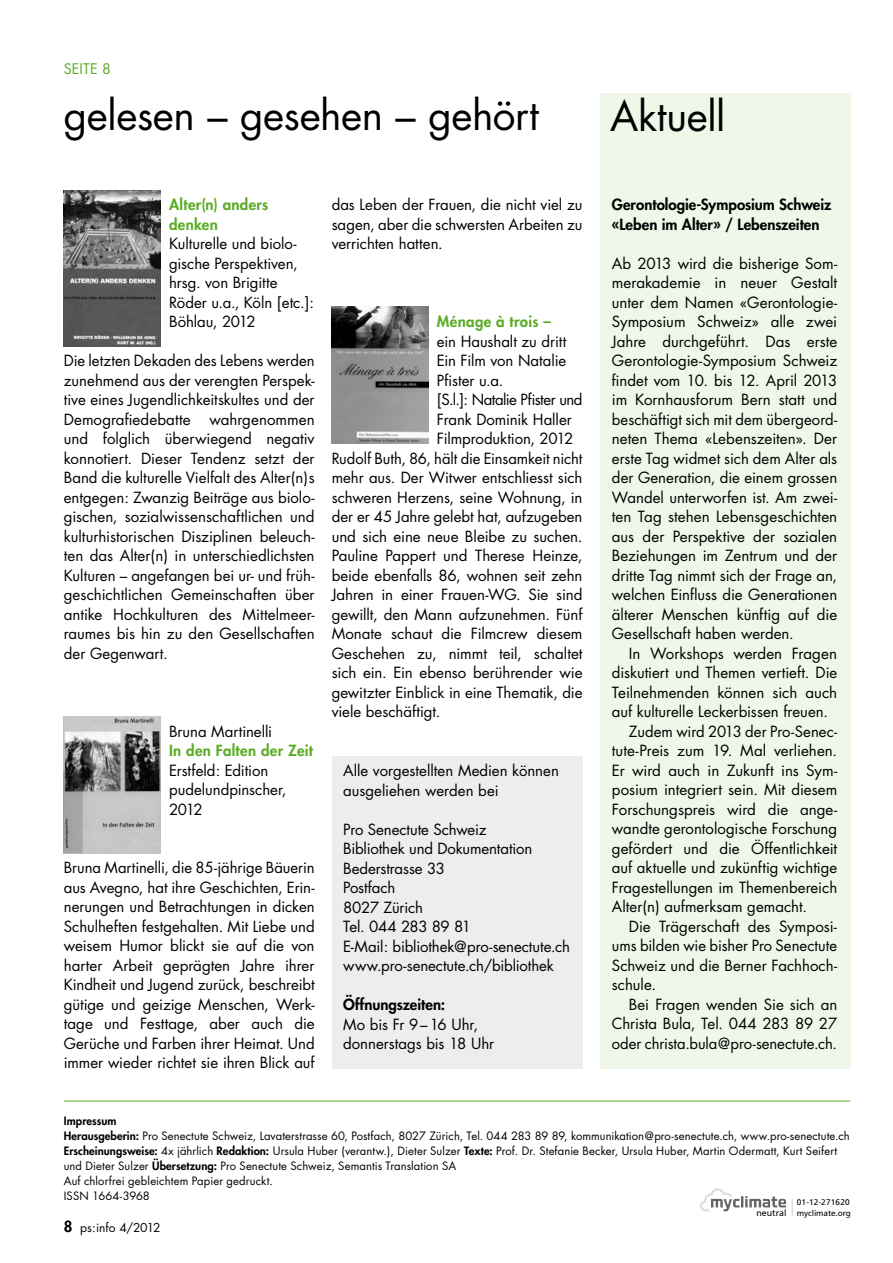
<style>
.page{position:relative;width:893px;height:1263px;background:#fff}
.page>*{position:absolute;margin:0;border:0;box-sizing:border-box;transform-origin:0 0}
.t1{font:40.5px "Futura";letter-spacing:-.01em;color:#000}
.t2{font:15px/19.5px "Futura";color:#000}
.t3{font:800 15px/19.5px "Futura";color:#000}
.t4{font:800 15px/19.5px "Futura";letter-spacing:.025em;color:#5bac26}
.t5{font:15px "Futura";letter-spacing:-.035em;color:#000}
.t6{font:14.25px "Futura";letter-spacing:.01em;color:#5bac26}
.t7{font:12px "Futura";letter-spacing:-.005em;color:#000}
.t8{font:11.25px/15px "Futura";letter-spacing:.01em;color:#000}
.t9{font:8.85px "Frutiger LT";color:#000}
.t10{font:8.25px/11.2px "Frutiger LT";letter-spacing:-.01em;color:#000}
.s1{font-weight:800}
.s2{font-weight:800;font-size:15px}
</style>
<div class="page">
<img style="left:64px;top:191px;width:97px;height:155px">
<img style="left:332px;top:307px;width:96px;height:136px">
<img style="left:64px;top:716px;width:97px;height:137px">
<hr style="left:64px;top:1101px;width:786px;height:1px;background:#5bac26">
<div style="left:332px;top:756px;width:251px;height:313px;background:#eceded"></div>
<svg style="left:700px;top:1188px;width:93px;height:28px"></svg>
<div style="left:600px;top:93px;width:250px;height:975px;background:#eff7e9"></div>
<p class="t6" style="left:64px;top:59px;width:49px">SEITE 8</p>
<h1 class="t1" style="left:64px;top:89px;width:477px">gelesen – gesehen – gehört</h1>
<p class="t4" style="left:169px;top:194px;width:101px">Alter(n) anders denken</p>
<p class="t2" style="left:169px;top:234px;width:146px">Kulturelle und biolo&shy;gische Perspektiven, hrsg. von Brigitte<br>Röder u.a., Köln [etc.]:<br>Böhlau, 2012</p>
<p class="t2" style="left:64px;top:351px;width:252px;text-align:justify">Die letzten Dekaden des Lebens werden zunehmend aus der verengten Perspek&shy;tive eines Jugendlichkeitskultes und der Demografiedebatte wahrgenommen und folglich überwiegend negativ konnotiert. Dieser Tendenz setzt der Band die kulturelle Vielfalt des Alter(n)s entgegen: Zwanzig Beiträge aus biolo&shy;gischen, sozialwissenschaftlichen und kulturhistorischen Disziplinen beleuch&shy;ten das Alter(n) in unterschiedlichsten Kulturen – angefangen bei ur- und früh&shy;geschichtlichen Gemeinschaften über antike Hochkulturen des Mittelmeer&shy;raumes bis hin zu den Gesellschaften der Gegenwart.</p>
<p class="t2" style="left:169px;top:721px;width:105px">Bruna Martinelli</p>
<p class="t4" style="left:169px;top:740px;width:145px">In den Falten der Zeit</p>
<p class="t2" style="left:169px;top:760px;width:119px">Erstfeld: Edition pudelundpinscher,<br>2012</p>
<p class="t2" style="left:64px;top:858px;width:252px;text-align:justify">Bruna Martinelli, die 85-jährige Bäuerin aus Avegno, hat ihre Geschichten, Erin&shy;nerungen und Betrachtungen in dicken Schulheften festgehalten. Mit Liebe und weisem Humor blickt sie auf die von harter Arbeit geprägten Jahre ihrer Kindheit und Jugend zurück, beschreibt gütige und geizige Menschen, Werk&shy;tage und Festtage, aber auch die Gerüche und Farben ihrer Heimat. Und immer wieder richtet sie ihren Blick auf</p>
<p class="t2" style="left:332px;top:195px;width:252px;text-align:justify">das Leben der Frauen, die nicht viel zu sagen, aber die schwersten Arbeiten zu verrichten hatten.</p>
<p class="t4" style="left:437px;top:311px;width:116px">Ménage à trois –</p>
<p class="t2" style="left:437px;top:331px;width:131px">ein Haushalt zu dritt</p>
<p class="t2" style="left:437px;top:351px;width:131px">Ein Film von Natalie</p>
<p class="t2" style="left:437px;top:370px;width:68px">Pfister u.a.</p>
<p class="t5" style="left:437px;top:390px;width:147px">[S.l.]: Natalie Pfister und</p>
<p class="t2" style="left:437px;top:409px;width:136px">Frank Dominik Haller</p>
<p class="t2" style="left:437px;top:429px;width:138px">Filmproduktion, 2012</p>
<p class="t2" style="left:332px;top:448px;width:252px">Rudolf Buth, 86, hält die Einsamkeit nicht</p>
<p class="t2" style="left:332px;top:468px;width:252px">mehr aus. Der Witwer entschliesst sich</p>
<p class="t2" style="left:332px;top:487px;width:252px">schweren Herzens, seine Wohnung, in</p>
<p class="t2" style="left:332px;top:507px;width:252px">der er 45 Jahre gelebt hat, aufzugeben</p>
<p class="t2" style="left:332px;top:526px;width:252px">und sich eine neue Bleibe zu suchen.</p>
<p class="t2" style="left:332px;top:546px;width:252px">Pauline Pappert und Therese Heinze,</p>
<p class="t2" style="left:332px;top:565px;width:252px">beide ebenfalls 86, wohnen seit zehn</p>
<p class="t2" style="left:332px;top:585px;width:252px">Jahren in einer Frauen-WG. Sie sind</p>
<p class="t2" style="left:332px;top:604px;width:252px">gewillt, den Mann aufzunehmen. Fünf</p>
<p class="t2" style="left:332px;top:624px;width:252px">Monate schaut die Filmcrew diesem</p>
<p class="t2" style="left:332px;top:643px;width:252px">Geschehen zu, nimmt teil, schaltet</p>
<p class="t2" style="left:332px;top:663px;width:252px">sich ein. Ein ebenso berührender wie</p>
<p class="t2" style="left:332px;top:682px;width:252px">gewitzter Einblick in eine Thematik, die</p>
<p class="t2" style="left:332px;top:702px;width:110px">viele beschäftigt.</p>
<p class="t2" style="left:343px;top:761px;width:217px">Alle vorgestellten Medien können ausgeliehen werden bei</p>
<p class="t2" style="left:343px;top:820px;width:228px">Pro Senectute Schweiz<br>Bibliothek und Dokumentation<br>Bederstrasse 33<br>Postfach<br>8027 Zürich<br>Tel. 044 283 89 81<br>E-Mail: bibliothek@pro-senectute.ch www.pro-senectute.ch/bibliothek</p>
<p class="t3" style="left:343px;top:995px;width:103px">Öffnungszeiten:</p>
<p class="t2" style="left:343px;top:1015px;width:153px">Mo bis Fr 9–16 Uhr, donnerstags bis 18 Uhr</p>
<h1 class="t1" style="left:610px;top:90px;width:117px">Aktuell</h1>
<p class="t3" style="left:612px;top:194px;width:221px">Gerontologie-Symposium Schweiz «Leben im Alter» / Lebenszeiten</p>
<p class="t2" style="left:612px;top:253px;width:227px;text-align:justify">Ab 2013 wird die bisherige Som&shy;merakademie in neuer Gestalt unter dem Namen «Gerontologie-Symposium Schweiz» alle zwei Jahre durchgeführt. Das erste Gerontologie-Symposium Schweiz findet vom 10. bis 12. April 2013 im Kornhausforum Bern statt und beschäftigt sich mit dem übergeord&shy;neten Thema «Lebenszeiten». Der erste Tag widmet sich dem Alter als der Generation, die einem grossen Wandel unterworfen ist. Am zwei&shy;ten Tag stehen Lebensgeschichten aus der Perspektive der sozialen Beziehungen im Zentrum und der dritte Tag nimmt sich der Frage an, welchen Einfluss die Generationen älterer Menschen künftig auf die Gesellschaft haben werden.</p>
<p class="t2" style="left:629px;top:643px;width:210px">In Workshops werden Fragen</p>
<p class="t2" style="left:612px;top:663px;width:227px">diskutiert und Themen vertieft. Die</p>
<p class="t2" style="left:612px;top:682px;width:227px">Teilnehmenden können sich auch</p>
<p class="t2" style="left:612px;top:702px;width:218px">auf kulturelle Leckerbissen freuen.</p>
<p class="t2" style="left:629px;top:721px;width:210px">Zudem wird 2013 der Pro-Senec-</p>
<p class="t2" style="left:612px;top:741px;width:227px">tute-Preis zum 19. Mal verliehen.</p>
<p class="t2" style="left:612px;top:760px;width:227px">Er wird auch in Zukunft ins Sym-</p>
<p class="t2" style="left:612px;top:780px;width:227px">posium integriert sein. Mit diesem</p>
<p class="t2" style="left:612px;top:799px;width:227px">Forschungspreis wird die ange-</p>
<p class="t2" style="left:612px;top:819px;width:227px">wandte gerontologische Forschung</p>
<p class="t2" style="left:612px;top:838px;width:227px">gefördert und die Öffentlichkeit</p>
<p class="t2" style="left:612px;top:858px;width:227px">auf aktuelle und zukünftig wichtige</p>
<p class="t2" style="left:612px;top:877px;width:227px">Fragestellungen im Themenbereich</p>
<p class="t2" style="left:612px;top:897px;width:197px">Alter(n) aufmerksam gemacht.</p>
<p class="t2" style="left:629px;top:916px;width:210px">Die Trägerschaft des Symposi-</p>
<p class="t2" style="left:612px;top:936px;width:227px">ums bilden wie bisher Pro Senectute</p>
<p class="t2" style="left:612px;top:955px;width:227px">Schweiz und die Berner Fachhoch-</p>
<p class="t2" style="left:612px;top:975px;width:46px">schule.</p>
<p class="t2" style="left:629px;top:994px;width:210px">Bei Fragen wenden Sie sich an</p>
<p class="t2" style="left:612px;top:1014px;width:227px">Christa Bula, Tel. 044 283 89 27</p>
<p class="t2" style="left:612px;top:1033px;width:227px">oder christa.bula@pro-senectute.ch.</p>
<p class="t8" style="left:64px;top:1113px;width:788px"><span class="s1">Impressum<br>Herausgeberin:</span> Pro Senectute Schweiz, Lavaterstrasse 60, Postfach, 8027 Zürich, Tel. 044 283 89 89, kommunikation@pro-senectute.ch, www.pro-senectute.ch <span class="s1">Erscheinungsweise:</span> 4x jährlich <span class="s1">Redaktion:</span> Ursula Huber (verantw.), Dieter Sulzer <span class="s1">Texte:</span> Prof. Dr. Stefanie Becker, Ursula Huber, Martin Odermatt, Kurt Seifert und Dieter Sulzer <span class="s1">Übersetzung:</span> Pro Senectute Schweiz, Semantis Translation SA<br>Auf chlorfrei gebleichtem Papier gedruckt.<br>ISSN 1664-3968</p>
<p class="t9" style="left:756px;top:1208px;width:32px">neutral</p>
<p class="t10" style="left:797px;top:1196px;width:56px">01-12-271620 myclimate.org</p>
<p class="t7" style="left:64px;top:1220px;width:98px"><span class="s2">8</span> ps:info 4/2012</p>
</div>
